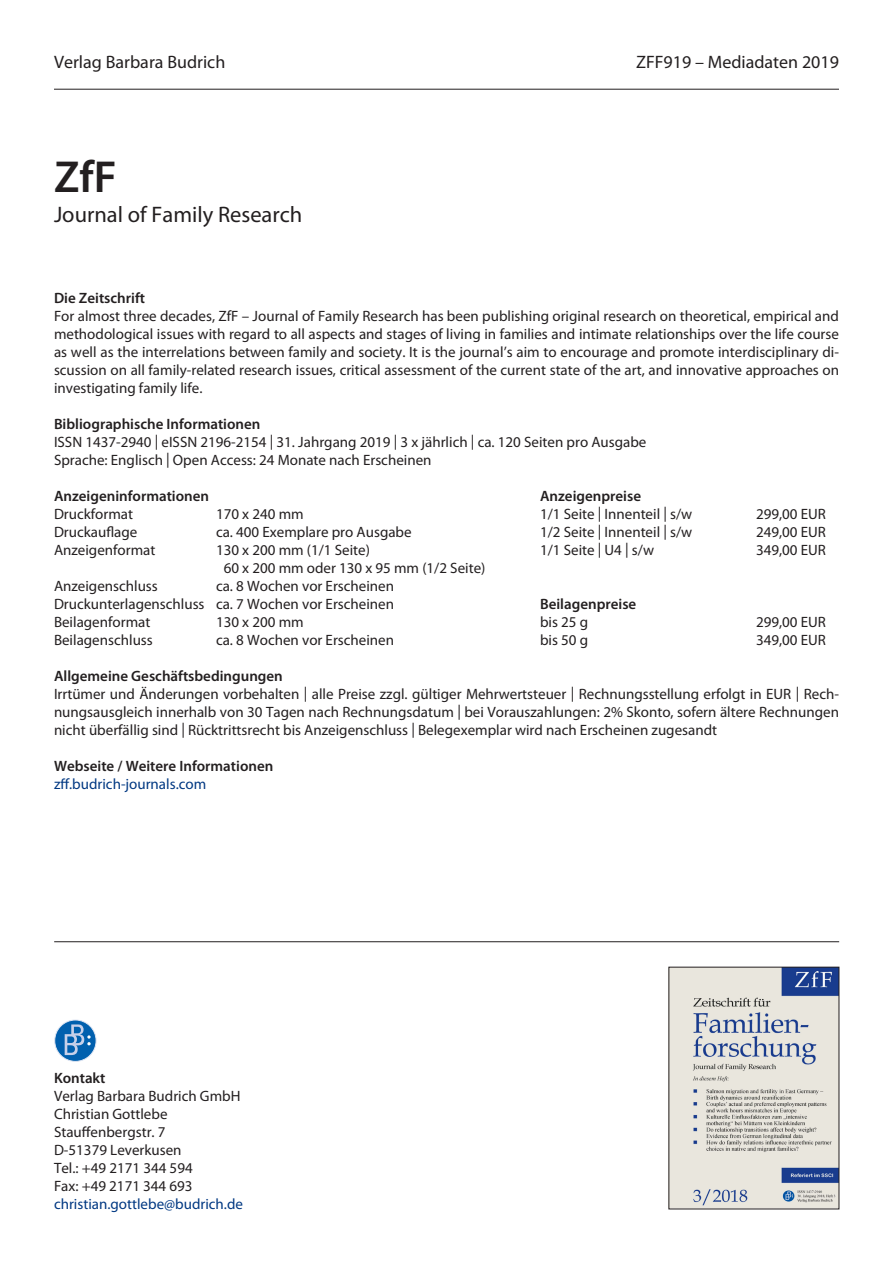
<style>
.page{position:relative;width:893px;height:1263px;background:#fff}
.page>*{position:absolute;margin:0;border:0;box-sizing:border-box;transform-origin:0 0}
.t1{font:600 45px "Myriad Pro";color:#231f20}
.t2{font:22.5px "Myriad Pro";color:#231f20}
.t3{font:18px "Myriad Pro";color:#231f20}
.t4{font:15px/18px "Myriad Pro";color:#231f20;text-align:justify}
.t5{font:600 15px "Myriad Pro";color:#231f20}
.t6{font:15px "Myriad Pro";color:#003882}
.s1{color:#fff}
</style>
<div class="page">
<img style="left:671px;top:969px;width:166px;height:238px">
<hr style="left:54px;top:89px;width:785px;height:1px;background:#231f20">
<hr style="left:54px;top:941px;width:785px;height:1px;background:#231f20">
<svg style="left:55px;top:1020px;width:41px;height:41px"></svg>
<div style="left:54px;top:1020px;width:42px;height:42px;border:1px solid #e0e6f3;border-radius:50%"></div>
<svg style="left:65px;top:1024px;width:26px;height:31px"></svg>
<p class="t3" style="left:54px;top:50px;width:173px">Verlag Barbara Budrich</p>
<p class="t3" style="left:636px;top:50px;width:204px">ZFF919 – Mediadaten 2019</p>
<p class="t1" style="left:54px;top:148px;width:64px">ZfF</p>
<p class="t2" style="left:54px;top:201px;width:250px">Journal of Family Research</p>
<p class="t5" style="left:54px;top:288px;width:93px">Die Zeitschrift</p>
<p class="t4" style="left:54px;top:306px;width:786px">For almost three decades, ZfF – Journal of Family Research has been publishing original research on theoretical, empirical and methodological issues with regard to all aspects and stages of living in families and intimate relationships over the life course as well as the interrelations between family and society. It is the journal’s aim to encourage and promote interdisciplinary di&shy;scussion on all family-related research issues, critical assessment of the current state of the art, and innovative approaches on investigating family life.</p>
<p class="t5" style="left:54px;top:414px;width:208px">Bibliographische Informationen</p>
<p class="t4" style="left:54px;top:432px;width:594px">ISSN 1437-2940 | eISSN 2196-2154 | 31. Jahrgang 2019 | 3 x jährlich | ca. 120 Seiten pro Ausgabe</p>
<p class="t4" style="left:54px;top:450px;width:379px">Sprache: Englisch | Open Access: 24 Monate nach Erscheinen</p>
<p class="t5" style="left:54px;top:486px;width:157px">Anzeigeninformationen</p>
<p class="t5" style="left:540px;top:486px;width:103px">Anzeigenpreise</p>
<p class="t4" style="left:54px;top:504px;width:81px">Druckformat</p>
<p class="t4" style="left:216px;top:504px;width:89px">170 x 240 mm</p>
<p class="t4" style="left:540px;top:504px;width:154px">1/1 Seite | Innenteil | s/w</p>
<p class="t4" style="left:756px;top:504px;width:71px">299,00 EUR</p>
<p class="t4" style="left:54px;top:522px;width:85px">Druckauflage</p>
<p class="t4" style="left:216px;top:522px;width:197px">ca. 400 Exemplare pro Ausgabe</p>
<p class="t4" style="left:540px;top:522px;width:154px">1/2 Seite | Innenteil | s/w</p>
<p class="t4" style="left:756px;top:522px;width:71px">249,00 EUR</p>
<p class="t4" style="left:54px;top:540px;width:103px">Anzeigenformat</p>
<p class="t4" style="left:216px;top:540px;width:155px">130 x 200 mm (1/1 Seite)</p>
<p class="t4" style="left:540px;top:540px;width:116px">1/1 Seite | U4 | s/w</p>
<p class="t4" style="left:756px;top:540px;width:71px">349,00 EUR</p>
<p class="t4" style="left:216px;top:558px;width:271px"><span class="s1">1</span>60 x 200 mm oder 130 x 95 mm (1/2 Seite)</p>
<p class="t4" style="left:54px;top:576px;width:105px">Anzeigenschluss</p>
<p class="t4" style="left:216px;top:576px;width:180px">ca. 8 Wochen vor Erscheinen</p>
<p class="t4" style="left:54px;top:594px;width:342px">Druckunterlagenschluss ca. 7 Wochen vor Erscheinen</p>
<p class="t5" style="left:540px;top:594px;width:98px">Beilagenpreise</p>
<p class="t4" style="left:54px;top:612px;width:98px">Beilagenformat</p>
<p class="t4" style="left:216px;top:612px;width:89px">130 x 200 mm</p>
<p class="t4" style="left:540px;top:612px;width:50px">bis 25 g</p>
<p class="t4" style="left:756px;top:612px;width:71px">299,00 EUR</p>
<p class="t4" style="left:54px;top:630px;width:100px">Beilagenschluss</p>
<p class="t4" style="left:216px;top:630px;width:180px">ca. 8 Wochen vor Erscheinen</p>
<p class="t4" style="left:540px;top:630px;width:50px">bis 50 g</p>
<p class="t4" style="left:756px;top:630px;width:71px">349,00 EUR</p>
<p class="t5" style="left:54px;top:666px;width:230px">Allgemeine Geschäftsbedingungen</p>
<p class="t4" style="left:54px;top:684px;width:786px">Irrtümer und Änderungen vorbehalten | alle Preise zzgl. gültiger Mehrwertsteuer | Rechnungsstellung erfolgt in EUR | Rech&shy;nungsausgleich innerhalb von 30 Tagen nach Rechnungsdatum | bei Vorauszahlungen: 2% Skonto, sofern ältere Rechnungen nicht überfällig sind | Rücktrittsrecht bis Anzeigenschluss | Belegexemplar wird nach Erscheinen zugesandt</p>
<p class="t5" style="left:54px;top:756px;width:221px">Webseite / Weitere Informationen</p>
<p class="t6" style="left:54px;top:774px;width:154px">zff.budrich-journals.com</p>
<p class="t5" style="left:54px;top:1068px;width:53px">Kontakt</p>
<p class="t4" style="left:54px;top:1087px;width:188px">Verlag Barbara Budrich GmbH</p>
<p class="t4" style="left:54px;top:1105px;width:115px">Christian Gottlebe</p>
<p class="t4" style="left:54px;top:1123px;width:113px">Stauffenbergstr. 7</p>
<p class="t4" style="left:54px;top:1141px;width:129px">D-51379 Leverkusen</p>
<p class="t4" style="left:54px;top:1159px;width:140px">Tel.: +49 2171 344 594</p>
<p class="t4" style="left:54px;top:1177px;width:140px">Fax: +49 2171 344 693</p>
<p class="t6" style="left:54px;top:1195px;width:191px">christian.gottlebe@budrich.de</p>
</div>
